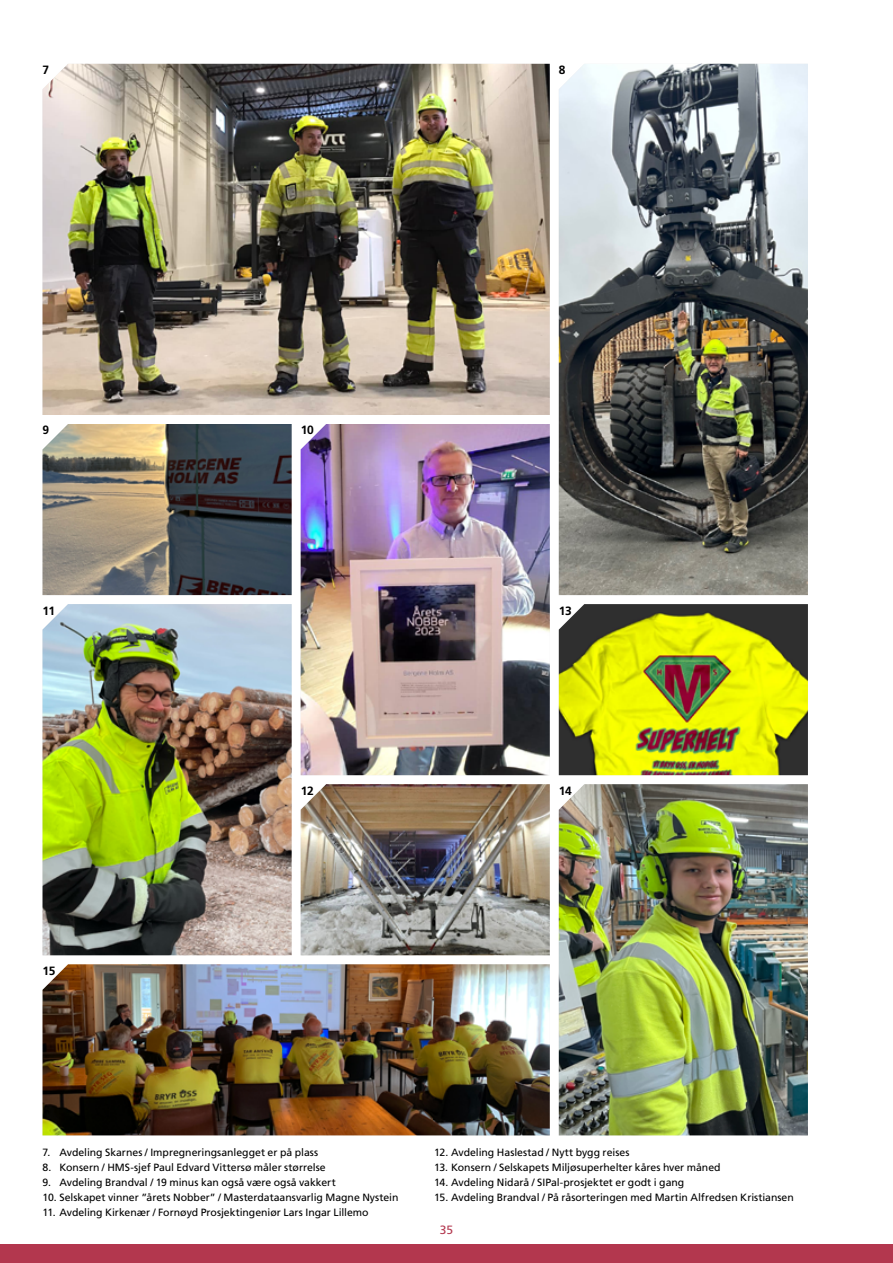
<style>
.page{position:relative;width:893px;height:1263px;background:#fff}
.page>*{position:absolute;margin:0;border:0;box-sizing:border-box;transform-origin:0 0}
.t1{font:700 12px "Frutiger LT Std";letter-spacing:-.02em;color:#000}
.t2{font:12px "Frutiger LT Std";color:#b3374e}
.t3{font:10.5px "Frutiger LT Std";letter-spacing:-.005em;color:#000}
</style>
<div class="page">
<img style="left:559px;top:784px;width:249px;height:351px">
<img style="left:301px;top:784px;width:249px;height:171px">
<img style="left:559px;top:604px;width:249px;height:171px">
<img style="left:559px;top:64px;width:249px;height:531px">
<img style="left:43px;top:964px;width:507px;height:171px">
<img style="left:301px;top:424px;width:249px;height:351px">
<img style="left:43px;top:604px;width:249px;height:351px">
<img style="left:43px;top:424px;width:249px;height:171px">
<img style="left:43px;top:64px;width:507px;height:351px">
<div style="left:0;top:1245px;width:893px;height:18px;background:#b3374e"></div>
<p class="t1" style="left:43px;top:63px;width:8px">7</p>
<p class="t1" style="left:559px;top:63px;width:8px">8</p>
<p class="t1" style="left:43px;top:423px;width:8px">9</p>
<p class="t1" style="left:43px;top:603px;width:14px">11</p>
<p class="t1" style="left:43px;top:963px;width:15px">15</p>
<p class="t1" style="left:301px;top:423px;width:15px">10</p>
<p class="t1" style="left:559px;top:603px;width:15px">13</p>
<p class="t1" style="left:301px;top:783px;width:15px">12</p>
<p class="t1" style="left:559px;top:783px;width:15px">14</p>
<p class="t3" style="left:43px;top:1146px;width:277px">7. Avdeling Skarnes / Impregneringsanlegget er på plass</p>
<p class="t3" style="left:43px;top:1161px;width:285px">8. Konsern / HMS-sjef Paul Edvard Vittersø måler størrelse</p>
<p class="t3" style="left:43px;top:1176px;width:295px">9. Avdeling Brandval / 19 minus kan også være også vakkert</p>
<p class="t3" style="left:43px;top:1191px;width:357px">10. Selskapet vinner ”årets Nobber” / Masterdataansvarlig Magne Nystein</p>
<p class="t3" style="left:43px;top:1206px;width:328px">11. Avdeling Kirkenær / Fornøyd Prosjektingeniør Lars Ingar Lillemo</p>
<p class="t3" style="left:434px;top:1146px;width:197px">12. Avdeling Haslestad / Nytt bygg reises</p>
<p class="t3" style="left:434px;top:1161px;width:288px">13. Konsern / Selskapets Miljøsuperhelter kåres hver måned</p>
<p class="t3" style="left:434px;top:1176px;width:252px">14. Avdeling Nidarå / SIPal-prosjektet er godt i gang</p>
<p class="t3" style="left:434px;top:1191px;width:361px">15. Avdeling Brandval / På råsorteringen med Martin Alfredsen Kristiansen</p>
<p class="t2" style="left:440px;top:1223px;width:15px">35</p>
</div>
